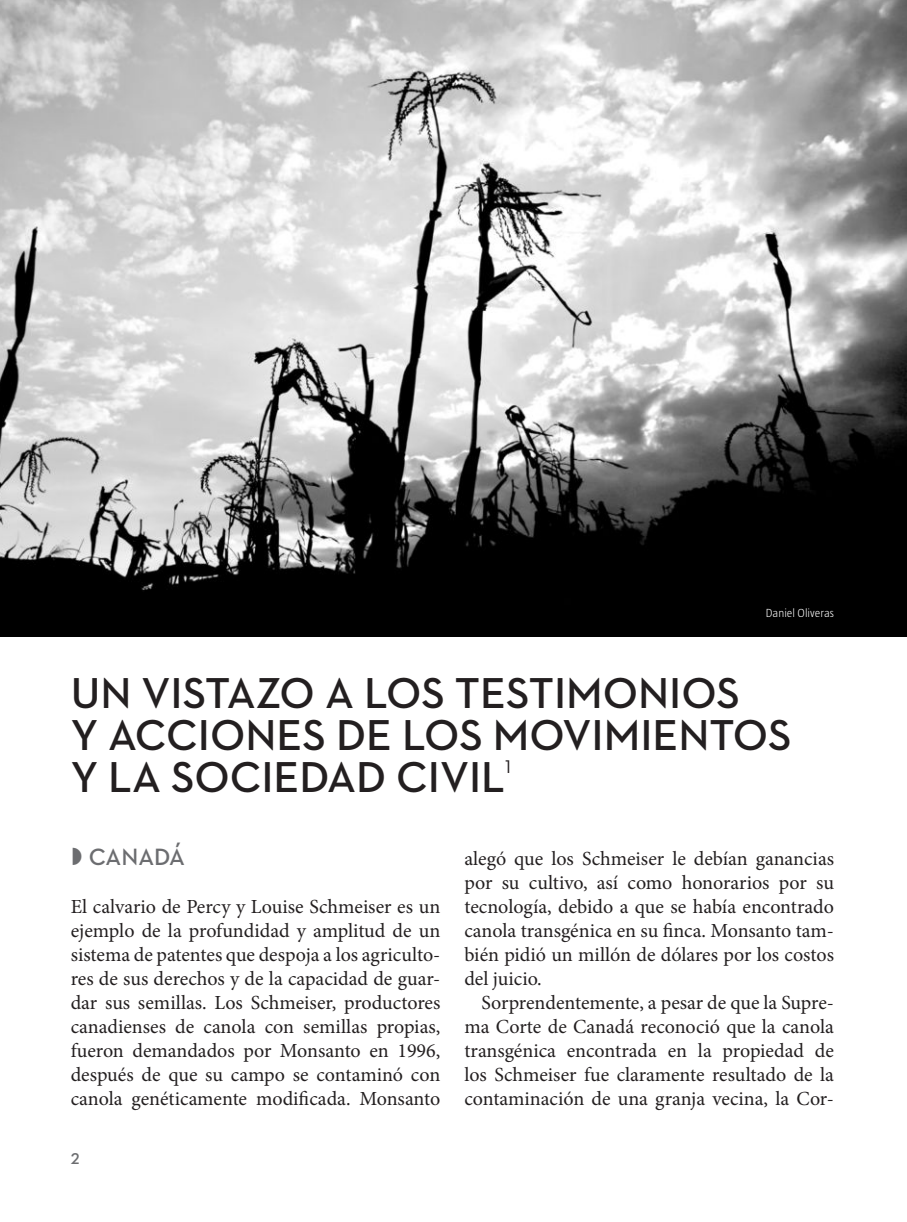
<style>
.page{position:relative;width:907px;height:1222px;background:#fff}
.page>*{position:absolute;margin:0;border:0;box-sizing:border-box;transform-origin:0 0}
.t1{font:600 44px/42px "Neutraface 2 Text";color:#231f20}
.t2{font:600 24px "Neutraface 2 Text";color:#6c6d70}
.t3{font:20px/24px "Minion Pro";color:#231f20;text-align:justify}
.t4{font:18.6px "Neutraface 2 Text";color:#231f20}
.t5{font:600 16px "Neutraface 2 Text";color:#6c6d70}
.t6{font:300 12px "Taz";color:#fff}
</style>
<div class="page">
<img style="left:0;top:0;width:906px;height:636px">
<p class="t6" style="left:766px;top:606px;width:70px">Daniel Oliveras</p>
<h1 class="t1" style="left:71px;top:671px;width:722px">U N VISTAZO A LOS TESTIMONIOS<br>Y ACCIONES DE LOS MOVIM IENTOS<br>Y LA SOCIEDAD CIVIL</h1>
<p class="t4" style="left:505px;top:755px;width:7px">1</p>
<p class="t2" style="left:89px;top:841px;width:98px">CANADÁ</p>
<p class="t3" style="left:71px;top:894px;width:371px">El calvario de Percy y Louise Schmeiser es un ejemplo de la profundidad y amplitud de un sistema de patentes que despoja a los agriculto&shy;res de sus derechos y de la capacidad de guar&shy;dar sus semillas. Los Schmeiser, productores canadienses de canola con semillas propias, fueron demandados por Monsanto en 1996, después de que su campo se contaminó con canola genéticamente modificada. Monsanto</p>
<p class="t5" style="left:71px;top:1148px;width:10px">2</p>
<p class="t3" style="left:464px;top:846px;width:371px">alegó que los Schmeiser le debían ganancias por su cultivo, así como honorarios por su tecnología, debido a que se había encontrado canola transgénica en su finca. Monsanto tam&shy;bién pidió un millón de dólares por los costos del juicio.</p>
<p class="t3" style="left:464px;top:990px;width:371px;text-indent:17px">Sorprendentemente, a pesar de que la Supre&shy;ma Corte de Canadá reconoció que la canola transgénica encontrada en la propiedad de los Schmeiser fue claramente resultado de la contaminación de una granja vecina, la Cor-</p>
</div>
